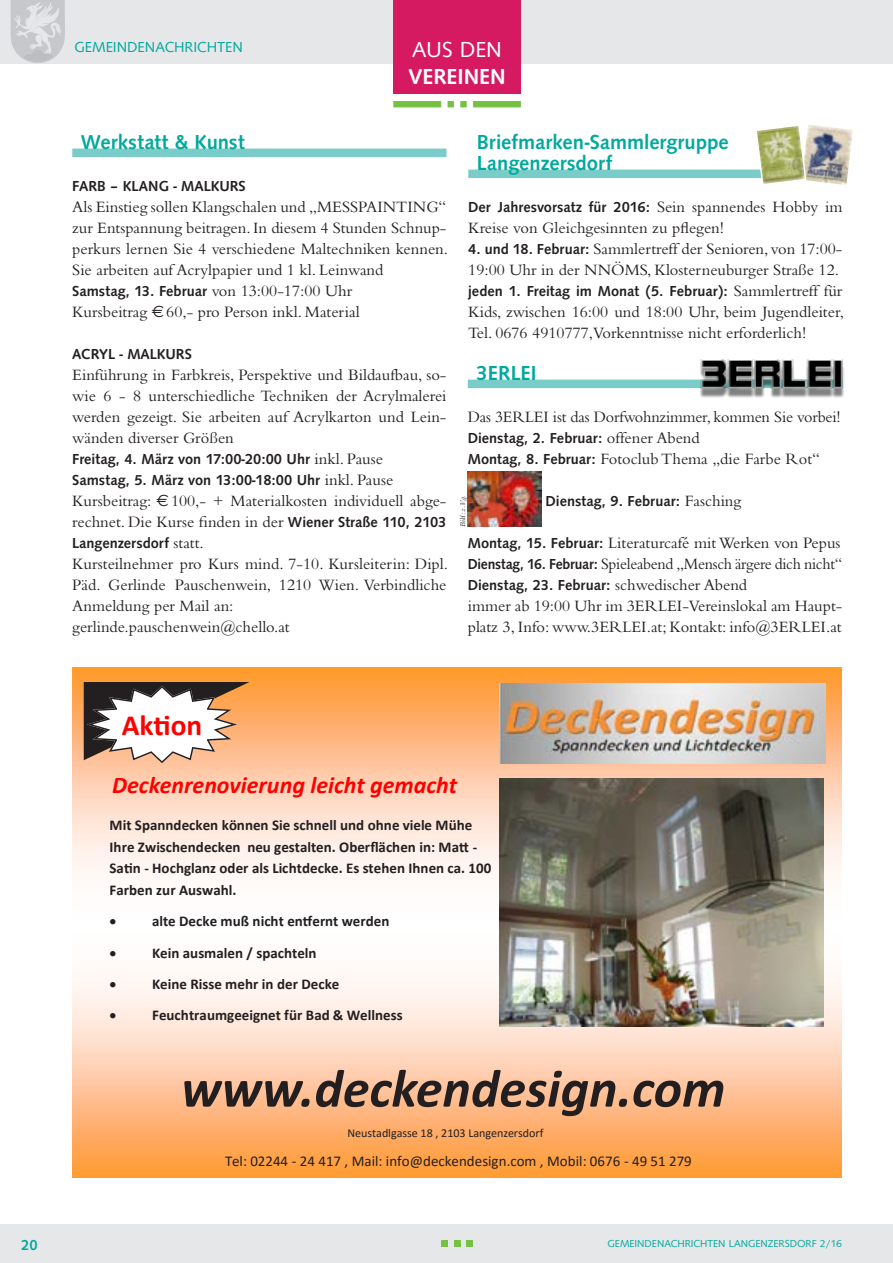
<style>
.page{position:relative;width:893px;height:1263px;background:#fff}
.page>*{position:absolute;margin:0;border:0;box-sizing:border-box;transform-origin:0 0}
.t1{font:italic 700 54px "Calibri";color:#231f20}
.t2{font:700 29.4px "Calibri";color:#f00}
.t3{font:italic 700 24px "Calibri";color:#f00}
.LE_Kopfzeile{font:700 22.5px "Syntax";color:#fff}
.LE_Kopfzeile-2{font:22.5px "Syntax";color:#fff}
.LE_Spaltentitel{font:700 21px/21px "Syntax";color:#00a99d}
.LE_Fließtext{font:16.5px/21px "Bembo";color:#231f20}
.LE_Fließtext-2{font:16.5px "Bembo";color:#231f20;scale:.96 1}
.LE_Fließtext-3{font:700 15px "Syntax";color:#231f20}
.t4{font:700 15px/21.8px "Calibri";color:#231f20}
.t5{font:15px "Calibri";color:#231f20}
.t6{font:15px "Syntax";color:#00a99d}
.t7{font:700 15px "Syntax";color:#00a99d}
.t8{font:12px "Calibri";color:#231f20}
.t9{font:10.5px "Syntax";color:#00a99d}
.LE_Bildtext{font:italic 7.5px "Bembo";color:#231f20}
.s1{font-family:"Bembo";font-weight:400;font-size:16.5px}
.s2{font-family:"Euro Sans"}
.s3{font-family:"Syntax";font-weight:700;font-size:15px}
</style>
<div class="page">
<div style="left:0;top:1225px;width:893px;height:38px;background:#e6e7e9"></div>
<div style="left:0;top:0;width:893px;height:64px;background:#e6e7e9"></div>
<svg style="left:11px;top:0;width:54px;height:63px"></svg>
<div style="left:468px;top:380px;width:374px;height:8px;background:#7accc8"></div>
<img style="left:697px;top:360px;width:147px;height:38px">
<div style="left:468px;top:170px;width:374px;height:8px;background:#7accc8"></div>
<img style="left:807px;top:125px;width:46px;height:60px">
<svg style="left:755px;top:126px;width:52px;height:58px"></svg>
<div style="left:72px;top:149px;width:374px;height:8px;background:#7accc8"></div>
<img style="left:468px;top:471px;width:73px;height:56px">
<div style="left:393px;top:0;width:128px;height:93px;background:#d51a62"></div>
<svg style="left:393px;top:101px;width:128px;height:6px"></svg>
<div style="left:441px;top:1241px;width:7px;height:6px;background:#76c043"></div>
<svg style="left:454px;top:1241px;width:6px;height:6px"></svg>
<svg style="left:467px;top:1241px;width:6px;height:6px"></svg>
<svg style="left:72px;top:668px;width:770px;height:510px"></svg>
<img style="left:499px;top:683px;width:326px;height:80px">
<svg style="left:84px;top:682px;width:165px;height:81px"></svg>
<div style="left:117px;top:703px;width:90px;height:44px;background:#fff"></div>
<img style="left:499px;top:778px;width:325px;height:248px">
<p class="t6" style="left:74px;top:39px;width:170px">GEMEINDENACHRICHTEN</p>
<p class="LE_Kopfzeile-2" style="left:412px;top:37px;width:91px">AUS DEN</p>
<p class="LE_Kopfzeile" style="left:408px;top:64px;width:99px">VEREINEN</p>
<p class="LE_Spaltentitel" style="left:81px;top:131px;width:166px">Werkstatt &amp; Kunst</p>
<p class="LE_Fließtext-3" style="left:72px;top:177px;width:175px">FARB – KLANG - MALKURS</p>
<p class="LE_Fließtext" style="left:72px;top:196px;width:377px;text-align:justify">Als Einstieg sollen Klangschalen und „MESSPAINTING“ zur Entspannung beitragen. In diesem 4 Stunden Schnup&shy;perkurs lernen Sie 4 verschiedene Maltechniken kennen.<br>Sie arbeiten auf Acrylpapier und 1 kl. Leinwand</p>
<p class="LE_Fließtext-3" style="left:72px;top:282px;width:282px">Samstag, 13. Februar <span class="s1">von 13:00-17:00 Uhr</span></p>
<p class="LE_Fließtext" style="left:72px;top:301px;width:289px">Kursbeitrag <span class="s2">€</span>60,- pro Person inkl. Material</p>
<p class="LE_Fließtext-3" style="left:72px;top:345px;width:121px">ACRYL - MALKURS</p>
<p class="LE_Fließtext" style="left:72px;top:364px;width:376px;text-align:justify">Einführung in Farbkreis, Perspektive und Bildaufbau, so&shy;wie 6 - 8 unterschiedliche Techniken der Acrylmalerei werden gezeigt. Sie arbeiten auf Acrylkarton und Lein&shy;wänden diverser Größen</p>
<p class="LE_Fließtext-3" style="left:72px;top:450px;width:312px">Freitag, 4. März von 17:00-20:00 Uhr <span class="s1">inkl. Pause</span></p>
<p class="LE_Fließtext-3" style="left:72px;top:471px;width:322px">Samstag, 5. März von 13:00-18:00 Uhr <span class="s1">inkl. Pause</span></p>
<p class="LE_Fließtext" style="left:72px;top:490px;width:376px">Kursbeitrag: <span class="s2">€</span>100,- + Materialkosten individuell abge&shy;rechnet. Die Kurse finden in der <span class="s3">Wiener Straße 110, 2103</span></p>
<p class="LE_Fließtext-3" style="left:72px;top:534px;width:133px">Langenzersdorf <span class="s1">statt.</span></p>
<p class="LE_Fließtext" style="left:72px;top:553px;width:377px;text-align:justify">Kursteilnehmer pro Kurs mind. 7-10. Kursleiterin: Dipl.<br>Päd. Gerlinde Pauschenwein, 1210 Wien. Verbindliche Anmeldung per Mail an:</p>
<p class="LE_Fließtext" style="left:72px;top:616px;width:219px">gerlinde.pauschenwein@chello.at</p>
<p class="LE_Spaltentitel" style="left:477px;top:131px;width:254px">Briefmarken-Sammlergruppe<br>Langenzersdorf</p>
<p class="LE_Fließtext-3" style="left:468px;top:198px;width:376px">Der Jahresvorsatz für 2016: <span class="s1">Sein spannendes Hobby im</span></p>
<p class="LE_Fließtext" style="left:468px;top:217px;width:257px">Kreise von Gleichgesinnten zu pflegen!</p>
<p class="LE_Fließtext" style="left:468px;top:238px;width:376px"><span class="s3">4. und 18. Februar:</span> Sammlertreff der Senioren, von 17:00-<br>19:00 Uhr in der NNÖMS, Klosterneuburger Straße 12.</p>
<p class="LE_Fließtext-3" style="left:468px;top:282px;width:376px">jeden 1. Freitag im Monat (5. Februar): <span class="s1">Sammlertreff für</span></p>
<p class="LE_Fließtext" style="left:468px;top:301px;width:377px">Kids, zwischen 16:00 und 18:00 Uhr, beim Jugendleiter,<br>Tel. 0676 4910777,Vorkenntnisse nicht erforderlich!</p>
<p class="LE_Spaltentitel" style="left:476px;top:362px;width:62px">3ERLEI</p>
<p class="LE_Fließtext" style="left:468px;top:406px;width:375px">Das 3ERLEI ist das Dorfwohnzimmer, kommen Sie vorbei!</p>
<p class="LE_Fließtext-3" style="left:468px;top:429px;width:234px">Dienstag, 2. Februar: <span class="s1">offener Abend</span></p>
<p class="LE_Fließtext" style="left:468px;top:448px;width:354px"><span class="s3">Montag, 8. Februar:</span> Fotoclub Thema „die Farbe Rot“</p>
<p class="LE_Fließtext-3" style="left:545px;top:492px;width:197px">Dienstag, 9. Februar: <span class="s1">Fasching</span></p>
<p class="LE_Fließtext" style="left:468px;top:532px;width:374px"><span class="s3">Montag, 15. Februar:</span> Literaturcafé mit Werken von Pepus</p>
<p class="LE_Fließtext-2" style="left:468px;top:554px;width:392px"><span class="s3">Dienstag, 16. Februar:</span> Spieleabend „Mensch ärgere dich nicht“</p>
<p class="LE_Fließtext-3" style="left:468px;top:576px;width:281px">Dienstag, 23. Februar: <span class="s1">schwedischer Abend</span></p>
<p class="LE_Fließtext" style="left:468px;top:595px;width:376px">immer ab 19:00 Uhr im 3ERLEI-Vereinslokal am Haupt&shy;platz 3, Info: www.3ERLEI.at; Kontakt: info@3ERLEI.at</p>
<p class="LE_Bildtext" style="left:458px;top:527px;width:32px;rotate:-90deg">Bild: z.V.g.</p>
<p class="t2" style="left:122px;top:705px;width:82px">Aktion</p>
<p class="t3" style="left:112px;top:768px;width:346px">Deckenrenovierung leicht gemacht</p>
<p class="t4" style="left:110px;top:813px;width:383px">Mit Spanndecken können Sie schnell und ohne viele Mühe Ihre Zwischendecken neu gestalten. Oberflächen in: Matt - Satin - Hochglanz oder als Lichtdecke. Es stehen Ihnen ca. 100<br>Farben zur Auswahl.</p>
<p class="t4" style="left:110px;top:910px;width:281px">• alte Decke muß nicht entfernt werden</p>
<p class="t4" style="left:110px;top:941px;width:208px">• Kein ausmalen / spachteln</p>
<p class="t4" style="left:110px;top:973px;width:231px">• Keine Risse mehr in der Decke</p>
<p class="t4" style="left:110px;top:1004px;width:295px">• Feuchtraumgeeignet für Bad &amp; Wellness</p>
<p class="t1" style="left:181px;top:1050px;width:546px">www.deckendesign.com</p>
<p class="t8" style="left:347px;top:1124px;width:197px">Neustadlgasse 18 , 2103 Langenzersdorf</p>
<p class="t5" style="left:225px;top:1150px;width:468px">Tel: 02244 - 24 417 , Mail: info@deckendesign.com , Mobil: 0676 - 49 51 279</p>
<p class="t7" style="left:21px;top:1236px;width:18px">20</p>
<p class="t9" style="left:608px;top:1238px;width:236px">GEMEINDENACHRICHTEN LANGENZERSDORF 2/16</p>
</div>
